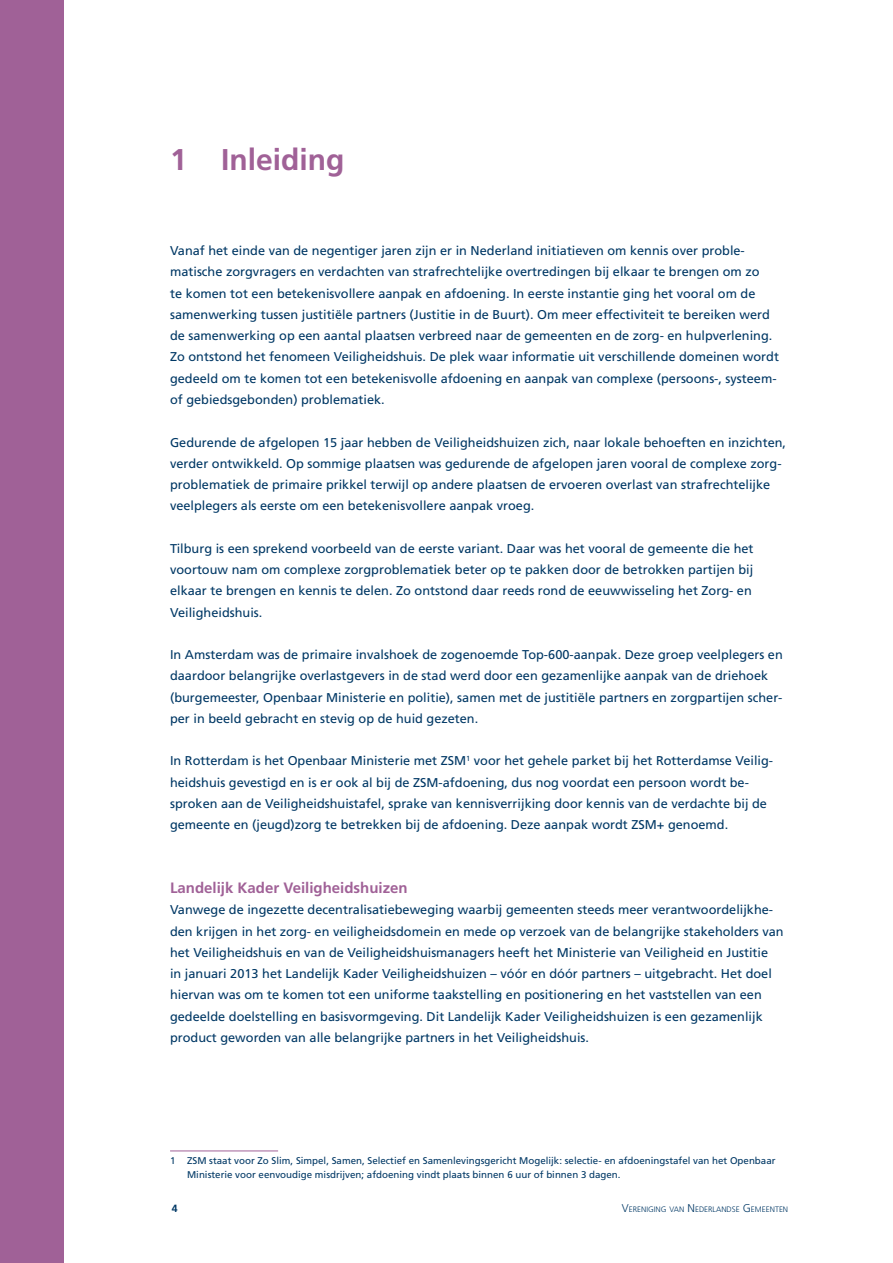
<style>
.page{position:relative;width:893px;height:1263px;background:#fff}
.page>*{position:absolute;margin:0;border:0;box-sizing:border-box;transform-origin:0 0}
._001_Hoofdstukkop{font:700 30px "Frutiger LT Std";color:#a06197}
._003_Tussenkop_1___1{font:700 15px "Frutiger LT Std";color:#a06197}
._004_Broodtekst___8{font:12.75px/21.3px "Frutiger LT Std";color:#003865}
.t1{font:700 10.5px "Frutiger LT Std";color:#003865}
._008_Voetnoot___6_5{font:9.75px/13.5px "Frutiger LT Std";color:#003865}
.t2{font:300 7.8px "Frutiger LT Std";color:#003865}
.s1{font-size:11.25px}
</style>
<div class="page">
<div style="left:0;top:0;width:64px;height:1263px;background:#a06197"></div>
<hr style="left:170px;top:1151px;width:108px;height:1px;background:#a06197">
<p class="_001_Hoofdstukkop" style="left:170px;top:142px;width:176px">1 Inleiding</p>
<p class="_004_Broodtekst___8" style="left:170px;top:240px;width:610px">Vanaf het einde van de negentiger jaren zijn er in Nederland initiatieven om kennis over proble&shy;matische zorgvragers en verdachten van strafrechtelijke overtredingen bij elkaar te brengen om zo<br>te komen tot een betekenisvollere aanpak en afdoening. In eerste instantie ging het vooral om de samenwerking tussen justitiële partners (Justitie in de Buurt). Om meer effectiviteit te bereiken werd de samenwerking op een aantal plaatsen verbreed naar de gemeenten en de zorg- en hulpverlening.<br>Zo ontstond het fenomeen Veiligheidshuis. De plek waar informatie uit verschillende domeinen wordt gedeeld om te komen tot een betekenisvolle afdoening en aanpak van complexe (persoons-, systeem&shy;of gebiedsgebonden) problematiek.</p>
<p class="_004_Broodtekst___8" style="left:170px;top:431px;width:617px">Gedurende de afgelopen 15 jaar hebben de Veiligheidshuizen zich, naar lokale behoeften en inzichten, verder ontwikkeld. Op sommige plaatsen was gedurende de afgelopen jaren vooral de complexe zorg&shy;problematiek de primaire prikkel terwijl op andere plaatsen de ervoeren overlast van strafrechtelijke veelplegers als eerste om een betekenisvollere aanpak vroeg.</p>
<p class="_004_Broodtekst___8" style="left:170px;top:538px;width:585px">Tilburg is een sprekend voorbeeld van de eerste variant. Daar was het vooral de gemeente die het voortouw nam om complexe zorgproblematiek beter op te pakken door de betrokken partijen bij elkaar te brengen en kennis te delen. Zo ontstond daar reeds rond de eeuwwisseling het Zorg- en Veiligheidshuis.</p>
<p class="_004_Broodtekst___8" style="left:170px;top:644px;width:614px">In Amsterdam was de primaire invalshoek de zogenoemde Top-600-aanpak. Deze groep veelplegers en daardoor belangrijke overlastgevers in de stad werd door een gezamenlijke aanpak van de driehoek (burgemeester, Openbaar Ministerie en politie), samen met de justitiële partners en zorgpartijen scher&shy;per in beeld gebracht en stevig op de huid gezeten.</p>
<p class="_004_Broodtekst___8" style="left:170px;top:750px;width:605px">In Rotterdam is het Openbaar Ministerie met ZSM<sup>1</sup> voor het gehele parket bij het Rotterdamse Veilig&shy;heidshuis gevestigd en is er ook al bij de ZSM-afdoening, dus nog voordat een persoon wordt be&shy;sproken aan de Veiligheidshuistafel, sprake van kennisverrijking door kennis van de verdachte bij de gemeente en (jeugd)zorg te betrekken bij de afdoening. Deze aanpak wordt ZSM+ genoemd.</p>
<p class="_003_Tussenkop_1___1" style="left:170px;top:879px;width:239px">Landelijk Kader Veiligheidshuizen</p>
<p class="_004_Broodtekst___8" style="left:170px;top:899px;width:615px">Vanwege de ingezette decentralisatiebeweging waarbij gemeenten steeds meer verantwoordelijkhe&shy;den krijgen in het zorg- en veiligheidsdomein en mede op verzoek van de belangrijke stakeholders van het Veiligheidshuis en van de Veiligheidshuismanagers heeft het Ministerie van Veiligheid en Justitie<br>in januari 2013 het Landelijk Kader Veiligheidshuizen – vóór en dóór partners – uitgebracht. Het doel hiervan was om te komen tot een uniforme taakstelling en positionering en het vaststellen van een gedeelde doelstelling en basisvormgeving. Dit Landelijk Kader Veiligheidshuizen is een gezamenlijk product geworden van alle belangrijke partners in het Veiligheidshuis.</p>
<p class="_008_Voetnoot___6_5" style="left:187px;top:1154px;width:590px;text-indent:-17px">1 ZSM staat voor Zo Slim, Simpel, Samen, Selectief en Samenlevingsgericht Mogelijk: selectie- en afdoeningstafel van het Openbaar<br>Ministerie voor eenvoudige misdrijven; afdoening vindt plaats binnen 6 uur of binnen 3 dagen.</p>
<p class="t1" style="left:172px;top:1202px;width:7px">4</p>
<p class="t2" style="left:622px;top:1205px;width:168px"><span class="s1">V</span>ERENIGING VAN <span class="s1">N</span> EDERLANDSE <span class="s1">G</span> EMEENTEN</p>
</div>
